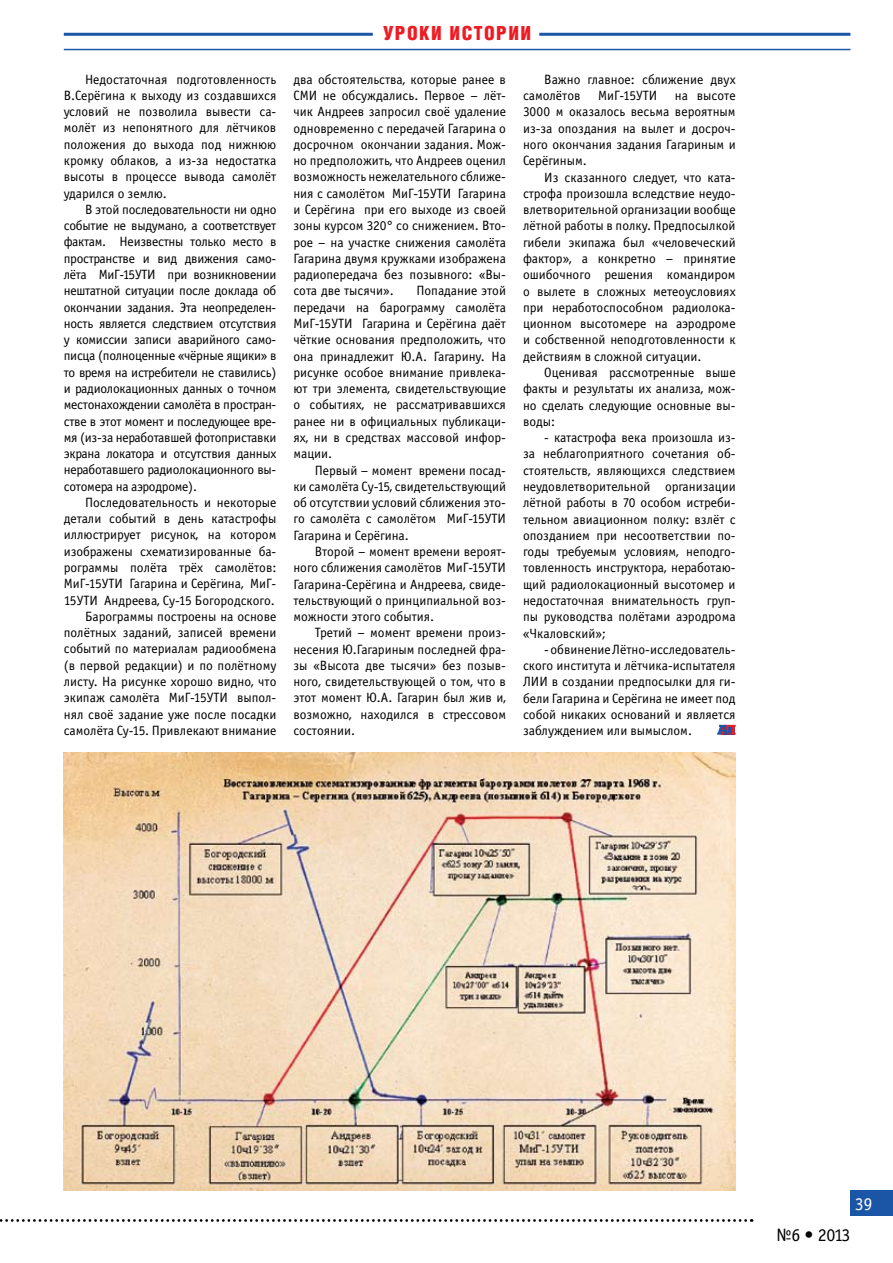
<style>
.page{position:relative;width:893px;height:1263px;background:#fff}
.page>*{position:absolute;margin:0;border:0;box-sizing:border-box;transform-origin:0 0}
.t1{font:19.5px "Helios Cond Black C";letter-spacing:.07em;color:#ed1c24}
.t2{font:18px "Officina Sans Book C";color:#000}
.t3{font:18px "Officina Sans Book C";color:#fff}
.t4{font:13.5px/16.4px "Officina Sans Book C";color:#000;text-align:justify}
</style>
<div class="page">
<svg style="left:0;top:1219px;width:752px;height:3px"></svg>
<div style="left:850px;top:1191px;width:43px;height:25px;background:#1a55a6"></div>
<hr style="left:64px;top:49px;width:786px;height:1px;background:#1a55a6">
<hr style="left:539px;top:33px;width:311px;height:3px;background:#1a55a6">
<hr style="left:64px;top:33px;width:309px;height:3px;background:#1a55a6">
<img style="left:64px;top:752px;width:672px;height:439px">
<svg style="left:717px;top:725px;width:19px;height:10px"></svg>
<p class="t4" style="left:64px;top:71px;width:214px;text-indent:21px">Недостаточная подготовленность В.Серёгина к выходу из создавшихся условий не позволила вывести са&shy;молёт из непонятного для лётчиков положения до выхода под нижнюю кромку облаков, а из-за недостатка высоты в процессе вывода самолёт ударился о землю.</p>
<p class="t4" style="left:64px;top:201px;width:214px;text-indent:21px">В этой последовательности ни одно событие не выдумано, а соответствует фактам. Неизвестны только место в пространстве и вид движения само&shy;лёта МиГ-15УТИ при возникновении нештатной ситуации после доклада об окончании задания. Эта неопределен&shy;ность является следствием отсутствия у комиссии записи аварийного само&shy;писца (полноценные «чёрные ящики» в то время на истребители не ставились) и радиолокационных данных о точном местонахождении самолёта в простран&shy;стве в этот момент и последующее вре&shy;мя (из-за неработавшей фотоприставки экрана локатора и отсутствия данных неработавшего радиолокационного вы&shy;сотомера на аэродроме).</p>
<p class="t4" style="left:64px;top:494px;width:214px;text-align:right">Последовательность и некоторые детали событий в день катастрофы иллюстрирует рисунок, на котором изображены схематизированные ба&shy;рограммы полёта трёх самолётов:<br>МиГ-15УТИ Гагарина и Серёгина, МиГ-15УТИ Андреева, Су-15 Богородского.<br>Барограммы построены на основе полётных заданий, записей времени событий по материалам радиообмена (в первой редакции) и по полётному листу. На рисунке хорошо видно, что экипаж самолёта МиГ-15УТИ выпол&shy;нял своё задание уже после посадки самолёта Су-15. Привлекают внимание</p>
<h1 class="t1" style="left:383px;top:22px;width:150px">УРОКИ ИСТОРИИ</h1>
<p class="t4" style="left:293px;top:71px;width:214px">два обстоятельства, которые ранее в СМИ не обсуждались. Первое – лёт&shy;чик Андреев запросил своё удаление одновременно с передачей Гагарина о досрочном окончании задания. Мож&shy;но предположить, что Андреев оценил возможность нежелательного сближе&shy;ния с самолётом МиГ-15УТИ Гагарина и Серёгина при его выходе из своей зоны курсом 320° со снижением. Вто&shy;рое – на участке снижения самолёта Гагарина двумя кружками изображена радиопередача без позывного: «Вы&shy;сота две тысячи».</p>
<p class="t4" style="left:293px;top:283px;width:214px;text-indent:123px">Попадание этой передачи на барограмму самолёта МиГ-15УТИ Гагарина и Серёгина даёт чёткие основания предположить, что она принадлежит Ю.А. Гагарину. На рисунке особое внимание привлека&shy;ют три элемента, свидетельствующие о событиях, не рассматривавшихся ранее ни в официальных публикаци&shy;ях, ни в средствах массовой инфор&shy;мации.</p>
<p class="t4" style="left:293px;top:462px;width:214px;text-indent:21px">Первый – момент времени посад&shy;ки самолёта Су-15, свидетельствующий об отсутствии условий сближения это&shy;го самолёта с самолётом МиГ-15УТИ Гагарина и Серёгина.</p>
<p class="t4" style="left:293px;top:543px;width:214px;text-indent:21px">Второй – момент времени вероят&shy;ного сближения самолётов МиГ-15УТИ Гагарина-Серёгина и Андреева, свиде&shy;тельствующий о принципиальной воз&shy;можности этого события.</p>
<p class="t4" style="left:293px;top:625px;width:214px;text-indent:21px">Третий – момент времени произ&shy;несения Ю.Гагариным последней фра&shy;зы «Высота две тысячи» без позыв&shy;ного, свидетельствующей о том, что в этот момент Ю.А. Гагарин был жив и, возможно, находился в стрессовом состоянии.</p>
<p class="t4" style="left:523px;top:71px;width:214px;text-indent:21px">Важно главное: сближение двух самолётов</p>
<p class="t4" style="left:598px;top:88px;width:61px">МиГ-15УТИ</p>
<p class="t4" style="left:523px;top:88px;width:214px;text-indent:152px">на высоте 3000 м оказалось весьма вероятным из-за опоздания на вылет и досроч&shy;ного окончания задания Гагариным и Серёгиным.</p>
<p class="t4" style="left:523px;top:169px;width:214px;text-indent:21px">Из сказанного следует, что ката&shy;строфа произошла вследствие неудо&shy;влетворительной организации вообще лётной работы в полку. Предпосылкой гибели экипажа был «человеческий фактор», а конкретно – принятие ошибочного решения командиром о вылете в сложных метеоусловиях при неработоспособном радиолока&shy;ционном высотомере на аэродроме и собственной неподготовленности к действиям в сложной ситуации.</p>
<p class="t4" style="left:523px;top:365px;width:214px;text-indent:21px">Оценивая рассмотренные выше факты и результаты их анализа, мож&shy;но сделать следующие основные вы&shy;воды:</p>
<p class="t4" style="left:523px;top:430px;width:214px;text-indent:21px">- катастрофа века произошла из&shy;за неблагоприятного сочетания об&shy;стоятельств, являющихся следствием неудовлетворительной организации лётной работы в 70 особом истреби&shy;тельном авиационном полку: взлёт с опозданием при несоответствии по&shy;годы требуемым условиям, неподго&shy;товленность инструктора, неработаю&shy;щий радиолокационный высотомер и недостаточная внимательность груп&shy;пы руководства полётами аэродрома «Чкаловский»;</p>
<p class="t4" style="left:523px;top:641px;width:214px;text-indent:21px">- обвинение Лётно-исследователь&shy;ского института и лётчика-испытателя ЛИИ в создании предпосылки для ги&shy;бели Гагарина и Серёгина не имеет под собой никаких оснований и является заблуждением или вымыслом.</p>
<h2 class="t3" style="left:855px;top:1194px;width:19px">39</h2>
<h2 class="t2" style="left:776px;top:1225px;width:76px">№6 • 2013</h2>
</div>
